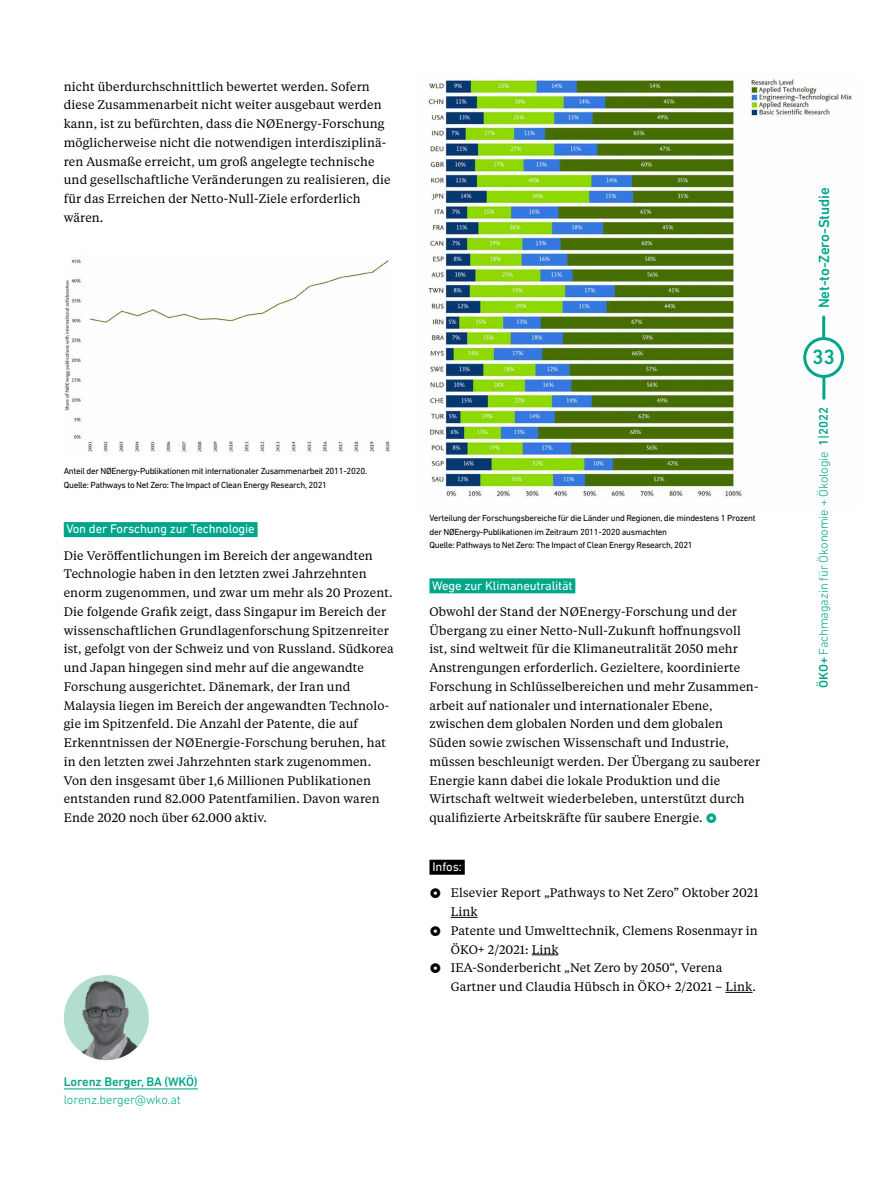
<style>
.page{position:relative;width:893px;height:1191px;background:#fff}
.page>*{position:absolute;margin:0;border:0;box-sizing:border-box;transform-origin:0 0}
.t1{font:500 21px "DIN Next LT Pro";color:#00a68a}
.t2{font:500 15px "DIN Next LT Pro";letter-spacing:-.01em;color:#00a68a}
.t3{font:300 12.75px "DIN Next LT Pro";letter-spacing:-.01em;color:#00a68a}
.t4{font:12.75px "DIN Next LT Pro";letter-spacing:-.01em;color:#fff}
.t5{font:500 12.75px "DIN Next LT Pro";letter-spacing:-.01em;color:#00a68a}
.t6{font:12.3px/18.8px "Tiempos Text";letter-spacing:.01em;color:#000}
.t7{font:9px/13.5px "DIN Next LT Pro";letter-spacing:-.03em;color:#000}
.s1{font-weight:500}
</style>
<div class="page">
<img style="left:428px;top:79px;width:424px;height:418px">
<div style="left:805px;top:338px;width:38px;height:38px;background:#fff;border-radius:50%"></div>
<div style="left:803px;top:337px;width:41px;height:41px;border:3px solid #00a68a;border-radius:50%"></div>
<hr style="left:822px;top:317px;width:3px;height:21px;background:#00a68a">
<hr style="left:822px;top:377px;width:3px;height:21px;background:#00a68a">
<div style="left:64px;top:522px;width:194px;height:15px;background:#00a68a"></div>
<div style="left:429px;top:578px;width:146px;height:15px;background:#00a68a"></div>
<div style="left:429px;top:859px;width:36px;height:15px;background:#000"></div>
<svg style="left:451px;top:917px;width:26px;height:1px"></svg>
<svg style="left:532px;top:954px;width:26px;height:1px"></svg>
<svg style="left:725px;top:992px;width:27px;height:1px"></svg>
<hr style="left:64px;top:1088px;width:134px;height:1px;background:#00a68a">
<img style="left:64px;top:975px;width:85px;height:85px;border-radius:43px">
<img style="left:64px;top:259px;width:326px;height:193px">
<p class="t6" style="left:64px;top:76px;width:328px">nicht überdurchschnittlich bewertet werden. Sofern diese Zusammenarbeit nicht weiter ausgebaut werden kann, ist zu befürchten, dass die NØEnergy-Forschung möglicherweise nicht die notwendigen interdisziplinä&shy;ren Ausmaße erreicht, um groß angelegte technische und gesellschaftliche Veränderungen zu realisieren, die für das Erreichen der Netto-Null-Ziele erforderlich wären.</p>
<p class="t7" style="left:64px;top:464px;width:305px">Anteil der NØEnergy-Publikationen mit internationaler Zusammenarbeit 2011-2020.<br>Quelle: Pathways to Net Zero: The Impact of Clean Energy Research, 2021</p>
<p class="t4" style="left:66px;top:521px;width:190px">Von der Forschung zur Technologie</p>
<p class="t6" style="left:64px;top:545px;width:332px">Die Veröffentlichungen im Bereich der angewandten Technologie haben in den letzten zwei Jahrzehnten enorm zugenommen, und zwar um mehr als 20 Prozent.<br>Die folgende Grafik zeigt, dass Singapur im Bereich der wissenschaftlichen Grundlagenforschung Spitzenreiter ist, gefolgt von der Schweiz und von Russland. Südkorea und Japan hingegen sind mehr auf die angewandte Forschung ausgerichtet. Dänemark, der Iran und Malaysia liegen im Bereich der angewandten Technolo&shy;gie im Spitzenfeld. Die Anzahl der Patente, die auf Erkenntnissen der NØEnergie-Forschung beruhen, hat in den letzten zwei Jahrzehnten stark zugenommen.<br>Von den insgesamt über 1,6 Millionen Publikationen entstanden rund 82.000 Patentfamilien. Davon waren Ende 2020 noch über 62.000 aktiv.</p>
<p class="t5" style="left:64px;top:1074px;width:135px">Lorenz Berger, BA (WKÖ)</p>
<p class="t3" style="left:64px;top:1092px;width:119px">lorenz.berger@wko.at</p>
<p class="t7" style="left:429px;top:511px;width:328px">Verteilung der Forschungsbereiche für die Länder und Regionen, die mindestens 1 Prozent der NØEnergy-Publikationen im Zeitraum 2011-2020 ausmachten<br>Quelle: Pathways to Net Zero: The Impact of Clean Energy Research, 2021</p>
<p class="t4" style="left:432px;top:578px;width:142px">Wege zur Klimaneutralität</p>
<p class="t6" style="left:429px;top:601px;width:332px">Obwohl der Stand der NØEnergy-Forschung und der Übergang zu einer Netto-Null-Zukunft hoffnungsvoll ist, sind weltweit für die Klimaneutralität 2050 mehr Anstrengungen erforderlich. Gezieltere, koordinierte Forschung in Schlüsselbereichen und mehr Zusammen&shy;arbeit auf nationaler und internationaler Ebene, zwischen dem globalen Norden und dem globalen Süden sowie zwischen Wissenschaft und Industrie, müssen beschleunigt werden. Der Übergang zu sauberer Energie kann dabei die lokale Produktion und die Wirtschaft weltweit wiederbeleben, unterstützt durch qualifizierte Arbeitskräfte für saubere Energie.</p>
<p class="t4" style="left:432px;top:859px;width:31px">Infos:</p>
<p class="t6" style="left:451px;top:883px;width:309px">Elsevier Report „Pathways to Net Zero” Oktober 2021<br>Link<br>Patente und Umwelttechnik, Clemens Rosenmayr in ÖKO+ 2/2021: Link<br>IEA-Sonderbericht „Net Zero by 2050“, Verena Gartner und Claudia Hübsch in ÖKO+ 2/2021 – Link.</p>
<p class="t2" style="left:815px;top:308px;width:122px;rotate:-90deg">Net-to-Zero-Studie</p>
<h1 class="t1" style="left:812px;top:345px;width:24px">33</h1>
<p class="t3" style="left:816px;top:687px;width:282px;rotate:-90deg"><span class="s1">ÖKO+</span> Fachmagazin für Ökonomie + Ökologie <span class="s1">1|2022</span></p>
</div>
